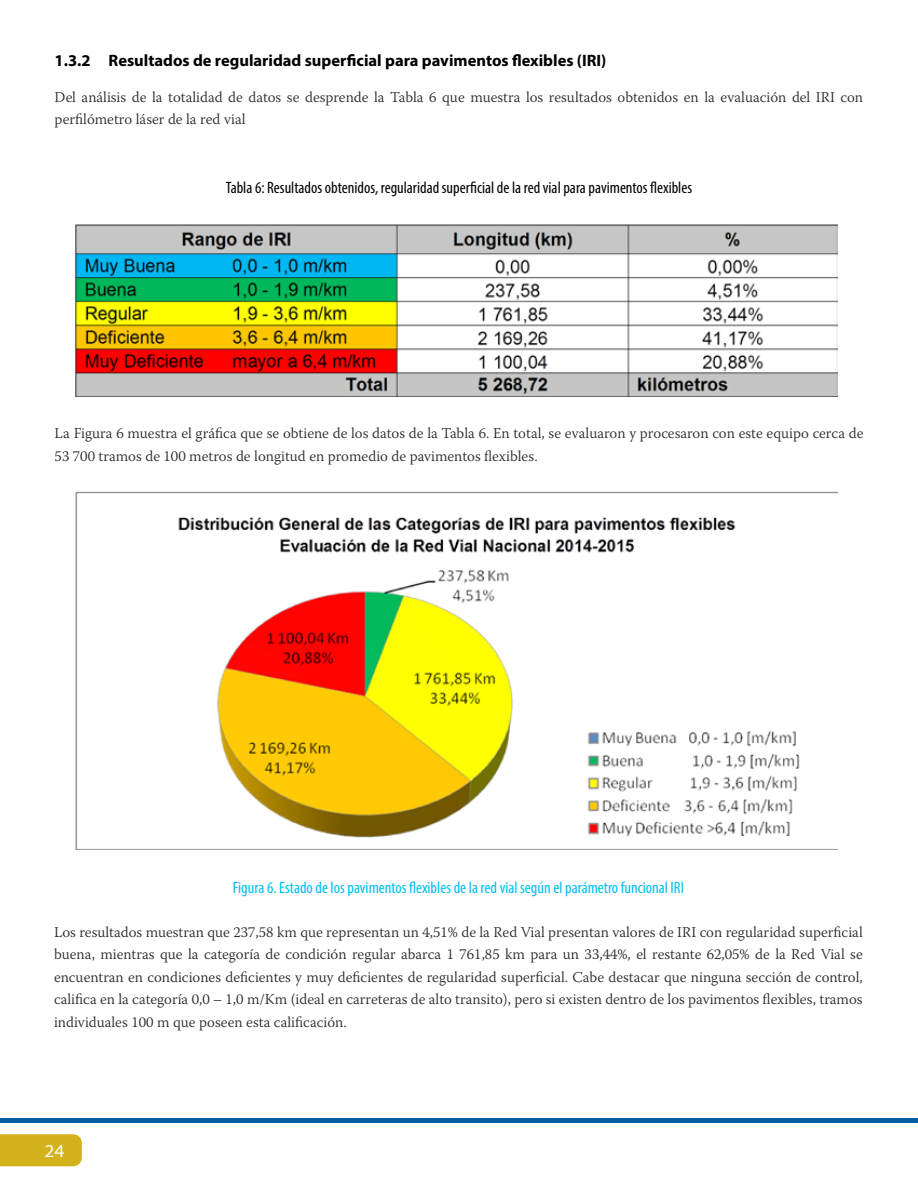
<style>
.page{position:relative;width:918px;height:1188px;background:#fff}
.page>*{position:absolute;margin:0;border:0;box-sizing:border-box;transform-origin:0 0}
.t1{font:semi-expanded 18px "Myriad Pro";color:#fff}
.t2{font:condensed 16.5px "Myriad Pro";color:#000}
.t3{font:condensed 16.5px "Myriad Pro";color:#00c0f3}
.t4{font:700 16.5px "Myriad Pro";color:#000}
.t5{font:300 15px/22.5px "Warnock Pro";color:#292829}
</style>
<div class="page">
<div style="left:0;top:1134px;width:82px;height:32px;background:#d3b21b"></div>
<hr style="left:0;top:1119px;width:918px;height:4px;background:#005da4">
<img style="left:75px;top:492px;width:763px;height:358px">
<img style="left:75px;top:224px;width:763px;height:172px">
<p class="t4" style="left:55px;top:50px;width:553px">1.3.2 Resultados de regularidad superficial para pavimentos flexibles (IRI)</p>
<p class="t5" style="left:55px;top:85px;width:810px">Del análisis de la totalidad de datos se desprende la Tabla 6 que muestra los resultados obtenidos en la evaluación del IRI con perfilómetro láser de la red vial</p>
<p class="t2" style="left:226px;top:178px;width:468px">Tabla 6: Resultados obtenidos, regularidad superficial de la red vial para pavimentos flexibles</p>
<p class="t5" style="left:55px;top:422px;width:810px">La Figura 6 muestra el gráfica que se obtiene de los datos de la Tabla 6. En total, se evaluaron y procesaron con este equipo cerca de<br>53 700 tramos de 100 metros de longitud en promedio de pavimentos flexibles.</p>
<p class="t3" style="left:233px;top:878px;width:453px">Figura 6. Estado de los pavimentos flexibles de la red vial según el parámetro funcional IRI</p>
<p class="t5" style="left:54px;top:920px;width:810px;text-align:justify">Los resultados muestran que 237,58 km que representan un 4,51% de la Red Vial presentan valores de IRI con regularidad superficial buena, mientras que la categoría de condición regular abarca 1 761,85 km para un 33,44%, el restante 62,05% de la Red Vial se encuentran en condiciones deficientes y muy deficientes de regularidad superficial. Cabe destacar que ninguna sección de control, califica en la categoría 0,0 – 1,0 m/Km (ideal en carreteras de alto transito), pero si existen dentro de los pavimentos flexibles, tramos individuales 100 m que poseen esta calificación.</p>
<p class="t1" style="left:44px;top:1141px;width:22px">24</p>
</div>
